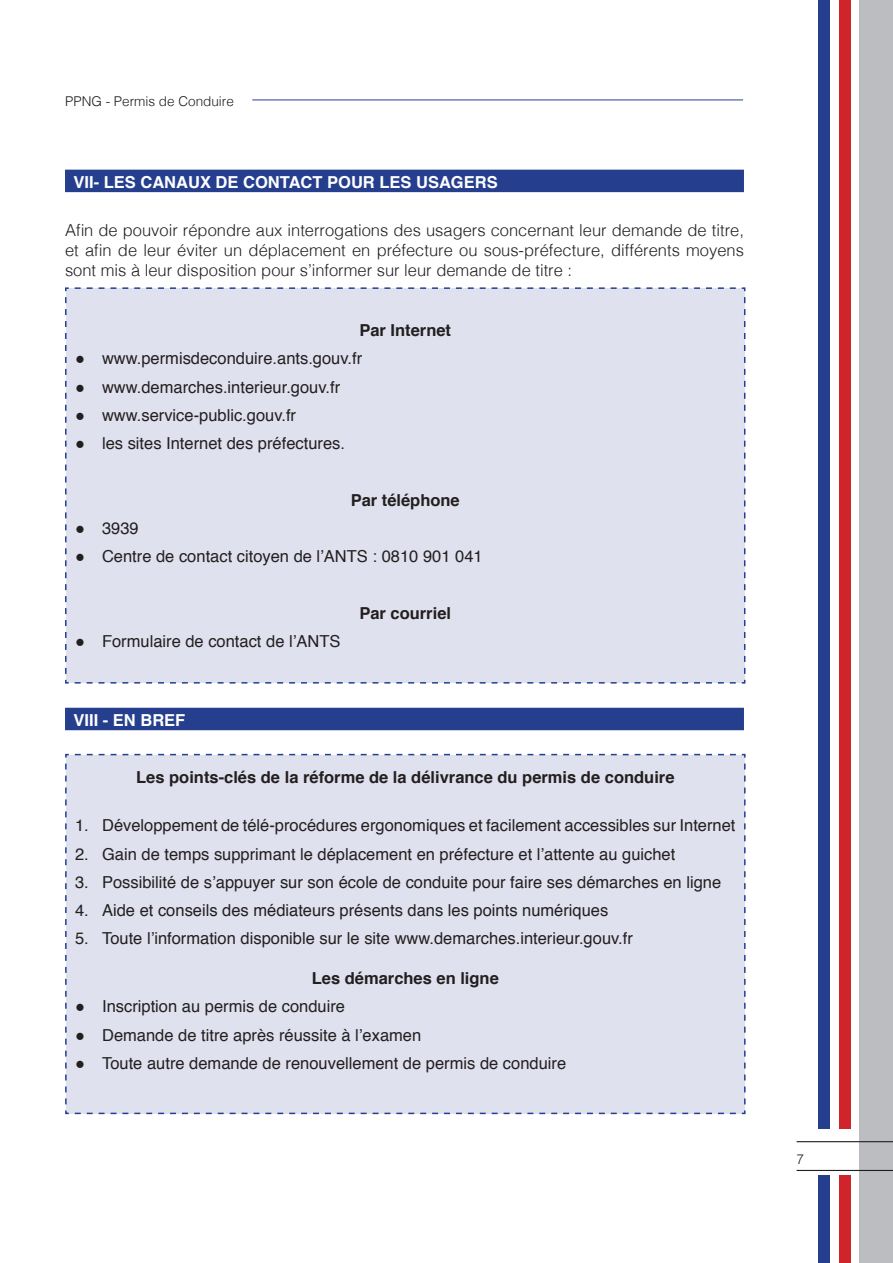
<style>
.page{position:relative;width:893px;height:1263px;background:#fff}
.page>*{position:absolute;margin:0;border:0;box-sizing:border-box;transform-origin:0 0}
.t1{font:16.5px "Helvetica";color:#231f20}
.t2{font:300 16.5px/19.8px "Helvetica";color:#231f20;text-align:justify}
.t3{font:700 16.5px "Helvetica";color:#231f20}
.t4{font:700 16.5px "Helvetica";color:#fff}
.t5{font:300 13.5px "Helvetica";color:#231f20}
</style>
<div class="page">
<hr style="left:252px;top:100px;width:491px;height:1px;background:#253f8e">
<div style="left:818px;top:0;width:11px;height:1129px;background:#253f8e"></div>
<div style="left:859px;top:0;width:34px;height:1263px;background:#bcbdc0"></div>
<div style="left:839px;top:0;width:11px;height:1129px;background:#d1232a"></div>
<hr style="left:797px;top:1141px;width:96px;height:1px;background:#231f20">
<hr style="left:797px;top:1170px;width:96px;height:1px;background:#231f20">
<div style="left:818px;top:1175px;width:11px;height:88px;background:#253f8e"></div>
<div style="left:839px;top:1175px;width:11px;height:88px;background:#d1232a"></div>
<div style="left:65px;top:170px;width:679px;height:22px;background:#253f8e"></div>
<div style="left:65px;top:708px;width:679px;height:22px;background:#253f8e"></div>
<div style="left:65px;top:287px;width:681px;height:397px;background:#e0e1ee"></div>
<div style="left:65px;top:753px;width:681px;height:362px;background:#e0e1ee"></div>
<p class="t5" style="left:65px;top:90px;width:170px">PPNG - Permis de Conduire</p>
<p class="t4" style="left:74px;top:169px;width:426px">VII- LES CANAUX DE CONTACT POUR LES USAGERS</p>
<p class="t2" style="left:65px;top:219px;width:680px">Afin de pouvoir répondre aux interrogations des usagers concernant leur demande de titre, et afin de leur éviter un déplacement en préfecture ou sous-préfecture, différents moyens sont mis à leur disposition pour s’informer sur leur demande de titre :</p>
<p class="t3" style="left:359px;top:317px;width:93px">Par Internet</p>
<p class="t1" style="left:75px;top:346px;width:289px">● www.permisdeconduire.ants.gouv.fr</p>
<p class="t1" style="left:75px;top:374px;width:267px">● www.demarches.interieur.gouv.fr</p>
<p class="t1" style="left:75px;top:402px;width:223px">● www.service-public.gouv.fr</p>
<p class="t1" style="left:75px;top:431px;width:272px">● les sites Internet des préfectures.</p>
<p class="t3" style="left:351px;top:487px;width:111px">Par téléphone</p>
<p class="t1" style="left:75px;top:516px;width:65px">● 3939</p>
<p class="t1" style="left:75px;top:544px;width:409px">● Centre de contact citoyen de l’ANTS : 0810 901 041</p>
<p class="t1" style="left:75px;top:629px;width:267px">● Formulaire de contact de l’ANTS</p>
<p class="t3" style="left:359px;top:600px;width:93px">Par courriel</p>
<p class="t4" style="left:74px;top:707px;width:113px">VIII - EN BREF</p>
<p class="t3" style="left:136px;top:764px;width:540px">Les points-clés de la réforme de la délivrance du permis de conduire</p>
<p class="t1" style="left:75px;top:813px;width:662px">1. Développement de télé-procédures ergonomiques et facilement accessibles sur Internet</p>
<p class="t1" style="left:75px;top:841px;width:602px">2. Gain de temps supprimant le déplacement en préfecture et l’attente au guichet</p>
<p class="t1" style="left:75px;top:869px;width:648px">3. Possibilité de s’appuyer sur son école de conduite pour faire ses démarches en ligne</p>
<p class="t1" style="left:75px;top:897px;width:535px">4. Aide et conseils des médiateurs présents dans les points numériques</p>
<p class="t1" style="left:75px;top:926px;width:559px">5. Toute l’information disponible sur le site www.demarches.interieur.gouv.fr</p>
<p class="t3" style="left:312px;top:965px;width:189px">Les démarches en ligne</p>
<p class="t1" style="left:75px;top:994px;width:272px">● Inscription au permis de conduire</p>
<p class="t1" style="left:75px;top:1022px;width:348px">● Demande de titre après réussite à l’examen</p>
<p class="t1" style="left:75px;top:1050px;width:493px">● Toute autre demande de renouvellement de permis de conduire</p>
<p class="t5" style="left:797px;top:1147px;width:9px">7</p>
</div>
